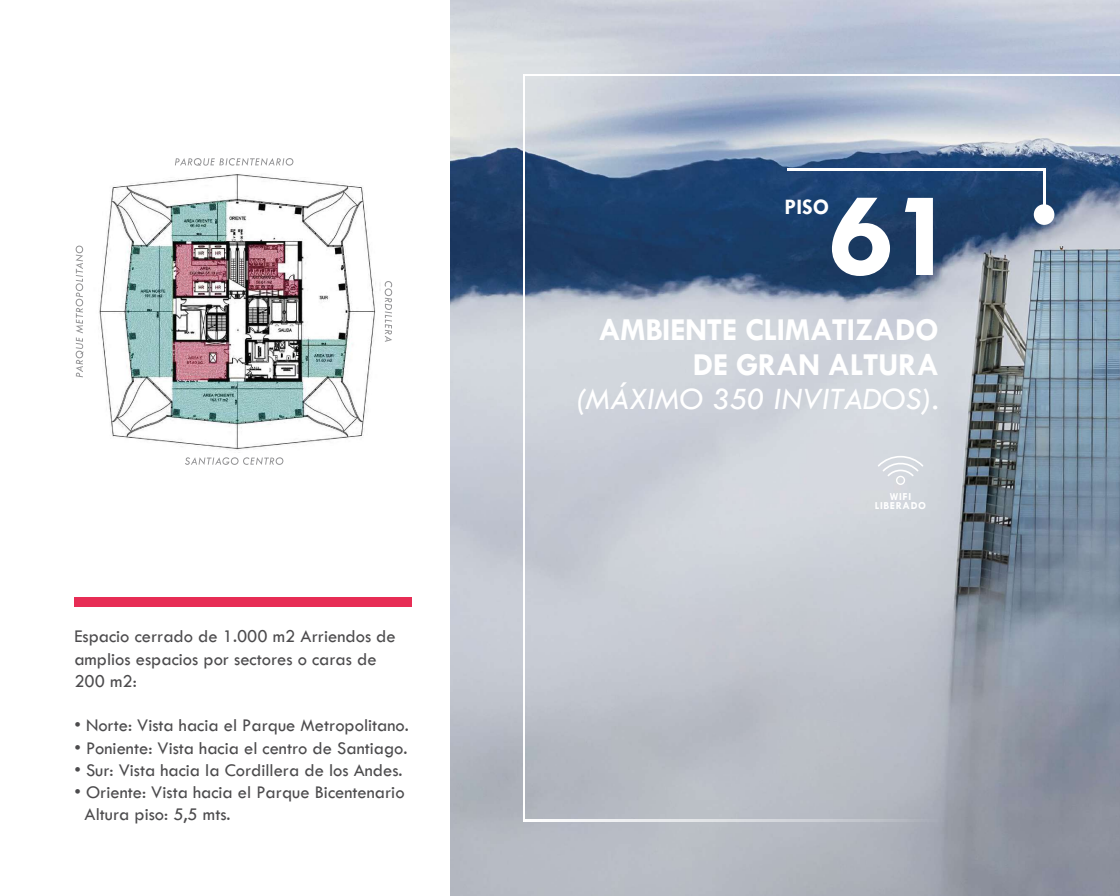
<style>
.page{position:relative;width:1120px;height:896px;background:#fff}
.page>*{position:absolute;margin:0;border:0;box-sizing:border-box;transform-origin:0 0}
.t1{font:700 123.99px "Tw Cen";color:#fff}
.t2{font:700 32.29px/34.7px "Tw Cen";letter-spacing:-.01em;color:#fff;text-align:right}
.t3{font:italic 32.29px "Tw Cen";letter-spacing:-.015em;color:#fff}
.t4{font:700 22.31px "Tw Cen";color:#fff}
.t5{font:500 18.55px/22.2px "Tw Cen";color:#4c4b4d}
.t6{font:700 10.76px/9.1px "Tw Cen";letter-spacing:.06em;color:#fff;text-align:center}
</style>
<div class="page">
<img style="left:450px;top:0;width:670px;height:896px">
<svg style="left:525px;top:820px;width:420px;height:2px"></svg>
<hr style="left:524px;top:74px;width:1px;height:748px;background:#fff">
<hr style="left:524px;top:74px;width:596px;height:2px;background:#fff">
<img style="left:99px;top:174px;width:277px;height:276px">
<svg style="left:385px;top:281px;width:7px;height:61px"></svg>
<svg style="left:76px;top:246px;width:7px;height:131px"></svg>
<svg style="left:175px;top:158px;width:118px;height:8px"></svg>
<svg style="left:185px;top:457px;width:98px;height:8px"></svg>
<svg style="left:878px;top:456px;width:45px;height:29px"></svg>
<hr style="left:787px;top:168px;width:259px;height:3px;background:#fff">
<hr style="left:1043px;top:168px;width:3px;height:41px;background:#fff">
<div style="left:1034px;top:204px;width:20px;height:21px;background:#fff;border-radius:50%"></div>
<div style="left:74px;top:597px;width:338px;height:9px;background:#e72d55"></div>
<p class="t5" style="left:74px;top:625px;width:323px">Espacio cerrado de 1.000 m2 Arriendos de amplios espacios por sectores o caras de<br>200 m2:</p>
<p class="t5" style="left:74px;top:714px;width:336px">• Norte: Vista hacia el Parque Metropolitano.</p>
<p class="t5" style="left:74px;top:737px;width:335px">• Poniente: Vista hacia el centro de Santiago.</p>
<p class="t5" style="left:74px;top:759px;width:330px">• Sur: Vista hacia la Cordillera de los Andes.</p>
<p class="t5" style="left:85px;top:781px;width:322px;text-indent:-10px">• Oriente: Vista hacia el Parque Bicentenario<br>Altura piso: 5,5 mts.</p>
<p class="t4" style="left:785px;top:193px;width:46px">PISO</p>
<h1 class="t1" style="left:828px;top:161px;width:131px">61</h1>
<h2 class="t2" style="left:598px;top:311px;width:342px">AMBIENTE CLIMATIZADO<br>DE GRAN ALTURA</h2>
<h2 class="t3" style="left:575px;top:380px;width:366px">(MÁXIMO 350 INVITADOS).</h2>
<p class="t6" style="left:875px;top:491px;width:53px">WIFI<br>LIBERADO</p>
</div>
